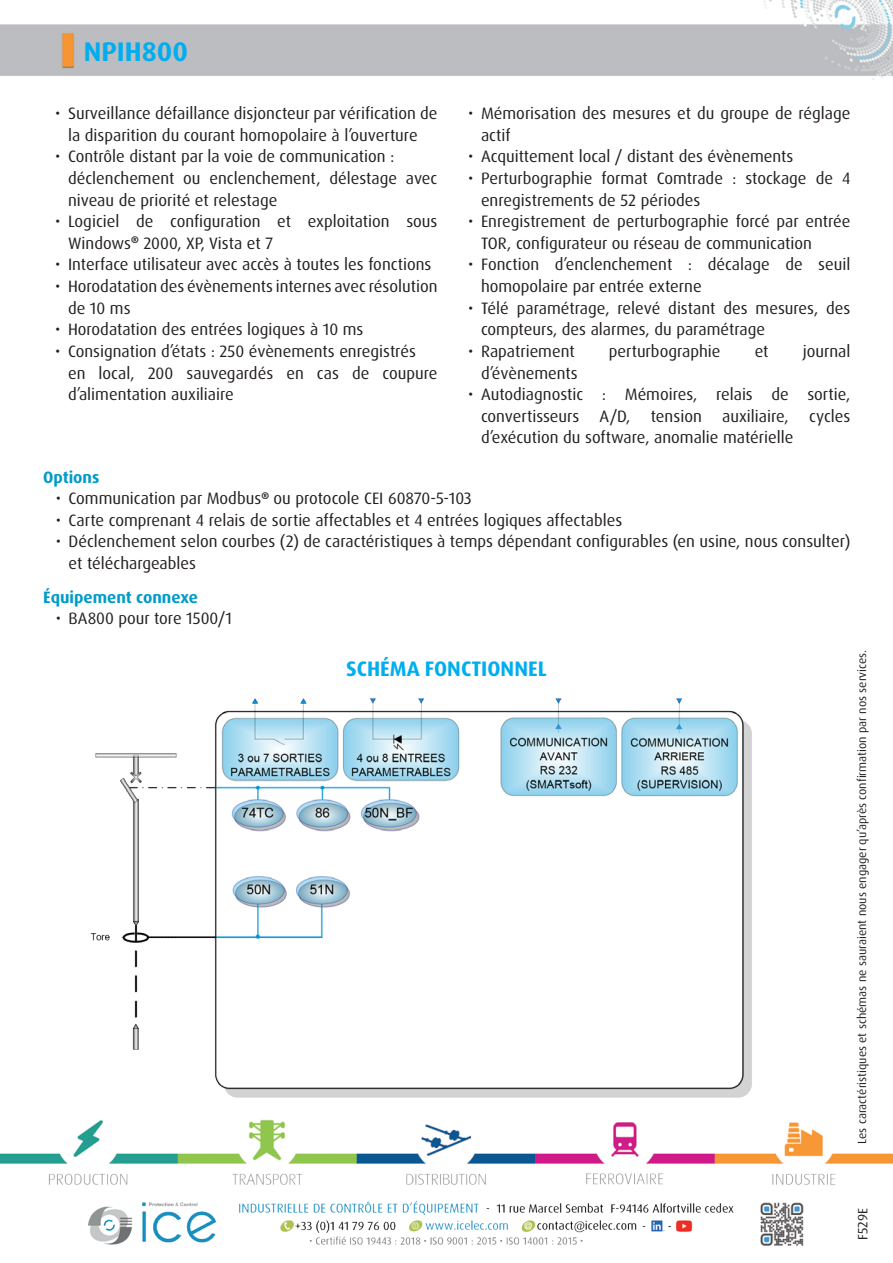
<style>
.page{position:relative;width:893px;height:1263px;background:#fff}
.page>*{position:absolute;margin:0;border:0;box-sizing:border-box;transform-origin:0 0}
.t1{font:700 27px "Dax OT";color:#00aeef}
.t2{font:700 21px "Dax OT";color:#00aeef}
.Texte_courant{font:16.5px/21.6px "Dax OT";color:#231f20}
.Sous_titre_12pt{font:700 16.5px "Dax OT";color:#009bc8}
.t3{font:13.5px "Dax OT";color:#231f20}
.t4{font:12px "Dax OT";color:#231f20}
</style>
<div class="page">
<img style="left:0;top:1119px;width:893px;height:128px">
<img style="left:0;top:0;width:893px;height:80px">
<img style="left:90px;top:698px;width:662px;height:400px">
<h1 class="t1" style="left:84px;top:34px;width:106px">NPIH800</h1>
<p class="Texte_courant" style="left:55px;top:103px;width:384px;text-align:center">• Surveillance défaillance disjoncteur par vérification de la disparition du courant homopolaire à l’ouverture</p>
<p class="Texte_courant" style="left:55px;top:146px;width:341px">• Contrôle distant par la voie de communication :</p>
<p class="Texte_courant" style="left:68px;top:168px;width:371px">déclenchement ou enclenchement, délestage avec niveau de priorité et relestage</p>
<p class="Texte_courant" style="left:68px;top:211px;width:371px;text-indent:-13px">• Logiciel de configuration et exploitation sous<br>Windows<sup>®</sup> 2000, XP, Vista et 7</p>
<p class="Texte_courant" style="left:55px;top:254px;width:378px">• Interface utilisateur avec accès à toutes les fonctions</p>
<p class="Texte_courant" style="left:68px;top:276px;width:371px;text-indent:-13px">• Horodatation des évènements internes avec résolution de 10 ms</p>
<p class="Texte_courant" style="left:55px;top:319px;width:310px">• Horodatation des entrées logiques à 10 ms</p>
<p class="Texte_courant" style="left:55px;top:340px;width:362px">• Consignation d’états : 250 évènements enregistrés</p>
<p class="Texte_courant" style="left:68px;top:362px;width:371px">en local, 200 sauvegardés en cas de coupure d’alimentation auxiliaire</p>
<p class="Texte_courant" style="left:481px;top:103px;width:371px;text-indent:-13px">• Mémorisation des mesures et du groupe de réglage actif</p>
<p class="Texte_courant" style="left:468px;top:146px;width:327px">• Acquittement local / distant des évènements</p>
<p class="Texte_courant" style="left:481px;top:168px;width:371px;text-indent:-13px">• Perturbographie format Comtrade : stockage de 4 enregistrements de 52 périodes</p>
<p class="Texte_courant" style="left:481px;top:211px;width:371px;text-indent:-13px">• Enregistrement de perturbographie forcé par entrée<br>TOR, configurateur ou réseau de communication</p>
<p class="Texte_courant" style="left:481px;top:254px;width:371px;text-indent:-13px">• Fonction d’enclenchement : décalage de seuil homopolaire par entrée externe</p>
<p class="Texte_courant" style="left:481px;top:297px;width:371px;text-indent:-13px">• Télé paramétrage, relevé distant des mesures, des compteurs, des alarmes, du paramétrage</p>
<p class="Texte_courant" style="left:468px;top:340px;width:108px">• Rapatriement</p>
<p class="Texte_courant" style="left:609px;top:340px;width:113px">perturbographie</p>
<p class="Texte_courant" style="left:755px;top:340px;width:15px">et</p>
<p class="Texte_courant" style="left:803px;top:340px;width:49px">journal</p>
<p class="Texte_courant" style="left:481px;top:362px;width:98px">d’évènements</p>
<p class="Texte_courant" style="left:481px;top:384px;width:371px;text-align:justify;text-indent:-13px">• Autodiagnostic : Mémoires, relais de sortie, convertisseurs A/D, tension auxiliaire, cycles d’exécution du software, anomalie matérielle</p>
<p class="Sous_titre_12pt" style="left:43px;top:466px;width:58px">Options</p>
<p class="Texte_courant" style="left:56px;top:488px;width:417px">• Communication par Modbus<sup>®</sup> ou protocole CEI 60870-5-103</p>
<p class="Texte_courant" style="left:56px;top:509px;width:568px">• Carte comprenant 4 relais de sortie affectables et 4 entrées logiques affectables</p>
<p class="Texte_courant" style="left:69px;top:531px;width:783px;text-indent:-13px">• Déclenchement selon courbes (2) de caractéristiques à temps dépendant configurables (en usine, nous consulter) et téléchargeables</p>
<p class="Sous_titre_12pt" style="left:43px;top:586px;width:156px">Équipement connexe</p>
<p class="Texte_courant" style="left:56px;top:608px;width:178px">• BA800 pour tore 1500/1</p>
<p class="t2" style="left:346px;top:655px;width:202px">SCHÉMA FONCTIONNEL</p>
<p class="t4" style="left:854px;top:1144px;width:496px;rotate:-90deg">Les caractéristiques et schémas ne sauraient nous engager qu’après confirmation par nos services.</p>
<p class="t3" style="left:854px;top:1240px;width:33px;rotate:-90deg">F529E</p>
</div>
